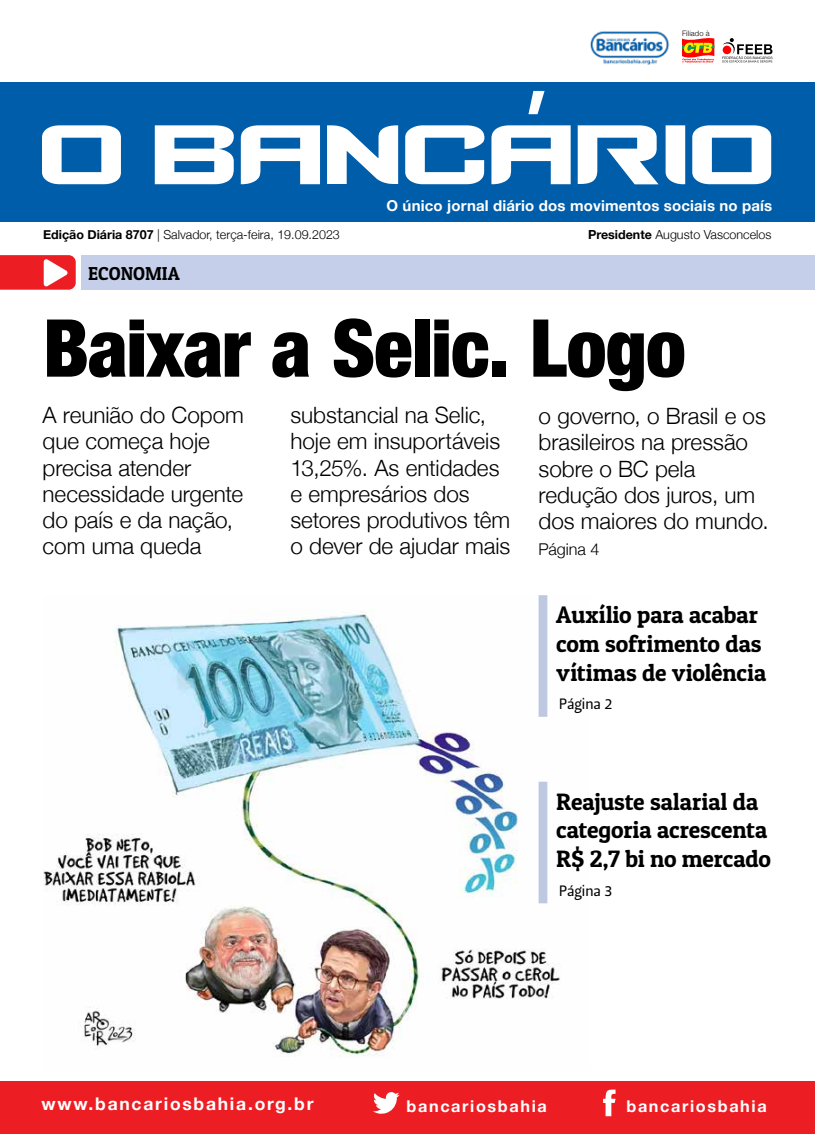
<style>
.page{position:relative;width:815px;height:1134px;background:#fff}
.page>*{position:absolute;margin:0;border:0;box-sizing:border-box;transform-origin:0 0}
.t1{font:117.5px "Counter Strike";color:#fff}
.t2{font:900 condensed 80px "Helvetica Neue";letter-spacing:-.015em;color:#000}
.t3{font:23.75px/28.8px "Patua One";letter-spacing:-.005em;color:#000}
.t4{font:300 22.5px/26.2px "Helvetica Neue";color:#000}
.t5{font:18.75px "Patua One";color:#000}
.t6{font:700 17.5px "Helvetica Neue";letter-spacing:.1em;color:#fff}
.t7{font:700 16.25px "Helvetica Neue";letter-spacing:.1em;color:#fff}
.t8{font:300 16.25px "Helvetica Neue";letter-spacing:-.005em;color:#000}
.t9{font:700 15px "Helvetica Neue";letter-spacing:.01em;color:#fff}
.t10{font:15px "Leitura Sans Grot 2";letter-spacing:-.01em;color:#000}
.t11{font:300 12.5px "Helvetica Neue";color:#000}
.t12{font:300 7.5px "Helvetica Neue";letter-spacing:.025em;color:#000}
.s1{font-weight:700}
</style>
<div class="page">
<div style="left:0;top:1082px;width:815px;height:52px;background:#ed1d24"></div>
<svg style="left:722px;top:38px;width:50px;height:24px"></svg>
<svg style="left:682px;top:38px;width:32px;height:24px"></svg>
<div style="left:0;top:83px;width:815px;height:139px;background:#005daa"></div>
<img style="left:590px;top:31px;width:80px;height:34px">
<svg style="left:373px;top:1092px;width:27px;height:22px"></svg>
<svg style="left:603px;top:1089px;width:13px;height:27px"></svg>
<img style="left:44px;top:596px;width:516px;height:461px">
<div style="left:82px;top:255px;width:733px;height:35px;background:#c6cfe9"></div>
<svg style="left:0;top:255px;width:76px;height:35px;background:#f04349"></svg>
<div style="left:539px;top:595px;width:8px;height:122px;background:#bec8e1"></div>
<div style="left:539px;top:782px;width:8px;height:121px;background:#bec8e1"></div>
<p class="t12" style="left:682px;top:29px;width:29px">Filiado à</p>
<h1 class="t1" style="left:38px;top:82px;width:738px">O BANCÁRIO</h1>
<p class="t9" style="left:386px;top:197px;width:387px">O único jornal diário dos movimentos sociais no país</p>
<p class="t11" style="left:43px;top:227px;width:298px"><span class="s1">Edição Diária 8707</span> | Salvador, terça-feira, 19.09.2023</p>
<p class="t5" style="left:88px;top:262px;width:93px">ECONOMIA</p>
<p class="t11" style="left:588px;top:226px;width:185px"><span class="s1">Presidente</span> Augusto Vasconcelos</p>
<h2 class="t2" style="left:43px;top:299px;width:644px">Baixar a Selic. Logo</h2>
<p class="t4" style="left:291px;top:402px;width:221px">substancial na Selic, hoje em insuportáveis<br>13,25%. As entidades e empresários dos setores produtivos têm o dever de ajudar mais</p>
<p class="t4" style="left:539px;top:402px;width:232px">o governo, o Brasil e os brasileiros na pressão sobre o BC pela redução dos juros, um dos maiores do mundo.</p>
<p class="t4" style="left:43px;top:402px;width:203px">A reunião do Copom que começa hoje precisa atender necessidade urgente do país e da nação, com uma queda</p>
<p class="t8" style="left:539px;top:540px;width:62px">Página 4</p>
<p class="t3" style="left:556px;top:600px;width:211px">Auxílio para acabar com sofrimento das vítimas de violência</p>
<p class="t10" style="left:559px;top:695px;width:55px">Página 2</p>
<p class="t3" style="left:556px;top:786px;width:216px">Reajuste salarial da categoria acrescenta<br>R$ 2,7 bi no mercado</p>
<p class="t10" style="left:559px;top:882px;width:55px">Página 3</p>
<p class="t6" style="left:42px;top:1093px;width:273px">www.bancariosbahia.org.br</p>
<p class="t7" style="left:407px;top:1096px;width:142px">bancariosbahia</p>
<p class="t7" style="left:626px;top:1096px;width:142px">bancariosbahia</p>
</div>
